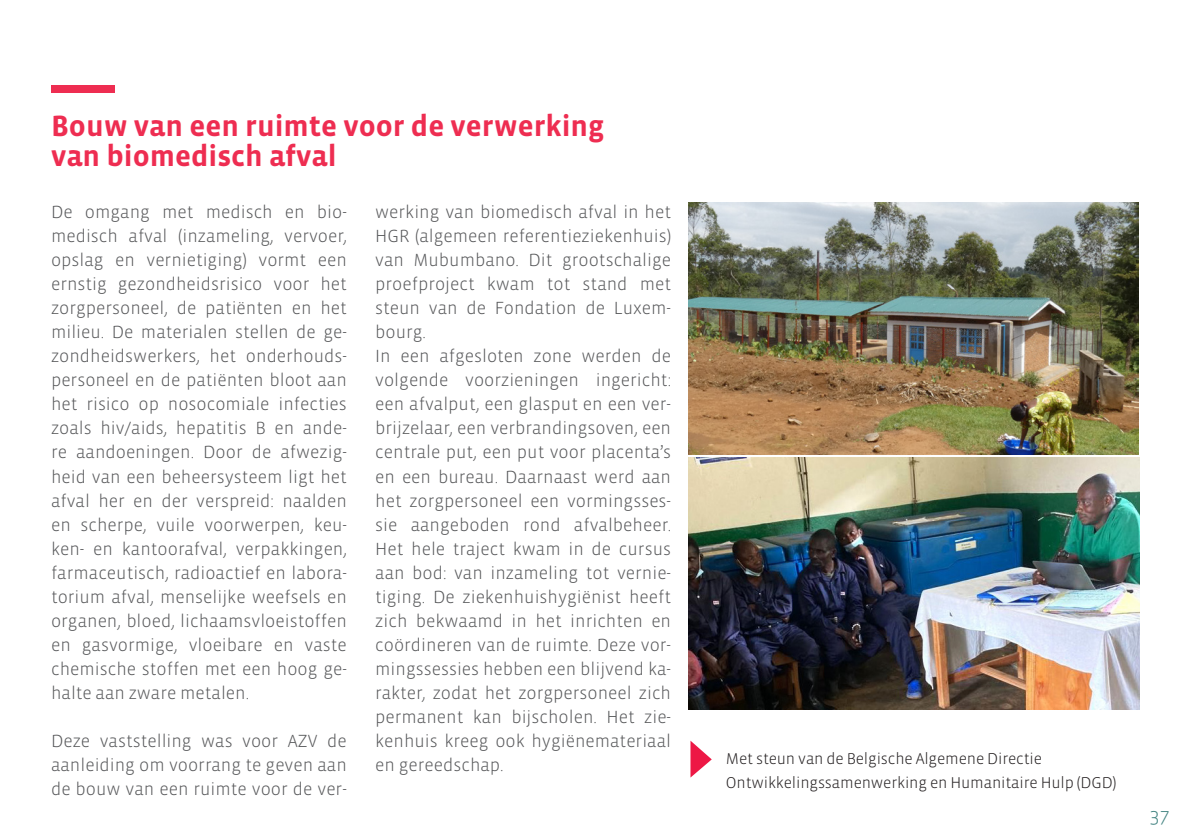
<style>
.page{position:relative;width:1191px;height:840px;background:#fff}
.page>*{position:absolute;margin:0;border:0;box-sizing:border-box;transform-origin:0 0}
.paragraph{font:700 30px/30px "Vista Sans OTCE";color:#ee2d51}
.t1{font:300 20px "Vista Sans OTCE";color:#428381}
.paragraph-2{font:300 18px/24px "Vista Sans OTCE";color:#57585a;text-align:justify}
.paragraph-3{font:300 16px/24px "Vista Sans OTCE";letter-spacing:-.01em;color:#231f20}
</style>
<div class="page">
<div style="left:51px;top:85px;width:64px;height:7px;background:#ee2d51"></div>
<svg style="left:690px;top:740px;width:21px;height:37px"></svg>
<img style="left:688px;top:202px;width:450px;height:252px">
<img style="left:688px;top:457px;width:452px;height:252px">
<p class="paragraph" style="left:51px;top:111px;width:555px">Bouw van een ruimte voor de verwerking van biomedisch afval</p>
<p class="paragraph-2" style="left:51px;top:200px;width:297px">De omgang met medisch en bio&shy;medisch afval (inzameling, vervoer, opslag en vernietiging) vormt een ernstig gezondheidsrisico voor het zorgpersoneel, de patiënten en het milieu. De materialen stellen de ge&shy;zondheidswerkers, het onderhouds&shy;personeel en de patiënten bloot aan het risico op nosocomiale infecties zoals hiv/aids, hepatitis B en ande&shy;re aandoeningen. Door de afwezig&shy;heid van een beheersysteem ligt het afval her en der verspreid: naalden en scherpe, vuile voorwerpen, keu&shy;ken- en kantoorafval, verpakkingen, farmaceutisch, radioactief en labora&shy;torium afval, menselijke weefsels en organen, bloed, lichaamsvloeistoffen en gasvormige, vloeibare en vaste chemische stoffen met een hoog ge&shy;halte aan zware metalen.</p>
<p class="paragraph-2" style="left:51px;top:728px;width:297px">Deze vaststelling was voor AZV de aanleiding om voorrang te geven aan de bouw van een ruimte voor de ver-</p>
<p class="paragraph-2" style="left:375px;top:200px;width:297px">werking van biomedisch afval in het HGR (algemeen referentieziekenhuis) van Mubumbano. Dit grootschalige proefproject kwam tot stand met steun van de Fondation de Luxem&shy;bourg.</p>
<p class="paragraph-2" style="left:375px;top:344px;width:297px">In een afgesloten zone werden de volgende voorzieningen ingericht: een afvalput, een glasput en een ver&shy;brijzelaar, een verbrandingsoven, een centrale put, een put voor placenta’s en een bureau. Daarnaast werd aan het zorgpersoneel een vormingsses&shy;sie aangeboden rond afvalbeheer.<br>Het hele traject kwam in de cursus aan bod: van inzameling tot vernie&shy;tiging. De ziekenhuishygiënist heeft zich bekwaamd in het inrichten en coördineren van de ruimte. Deze vor&shy;mingssessies hebben een blijvend ka&shy;rakter, zodat het zorgpersoneel zich permanent kan bijscholen. Het zie&shy;kenhuis kreeg ook hygiënemateriaal en gereedschap.</p>
<p class="paragraph-3" style="left:726px;top:746px;width:392px">Met steun van de Belgische Algemene Directie<br>Ontwikkelingssamenwerking en Humanitaire Hulp (DGD)</p>
<p class="t1" style="left:1149px;top:803px;width:21px">37</p>
</div>
